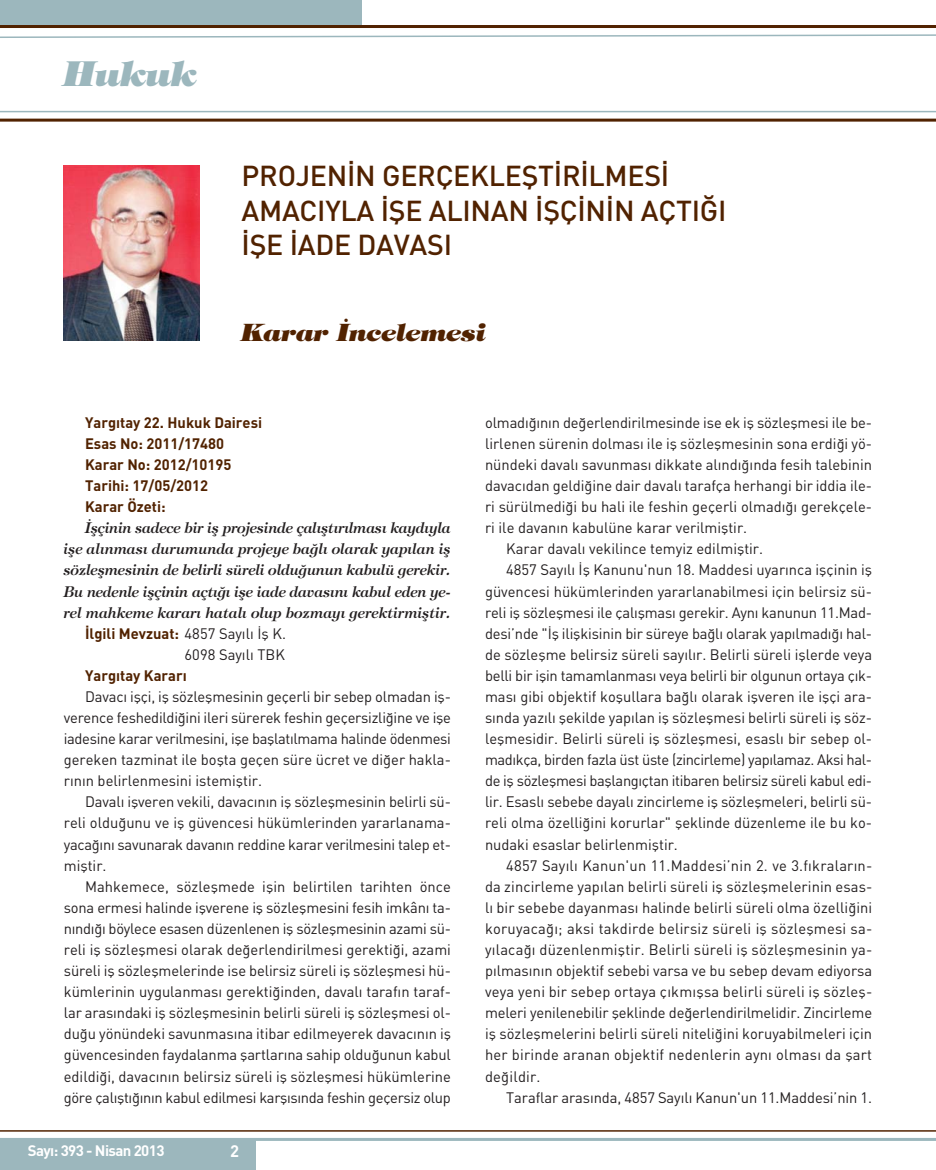
<style>
.page{position:relative;width:936px;height:1170px;background:#fff}
.page>*{position:absolute;margin:0;border:0;box-sizing:border-box;transform-origin:0 0}
.t1{font:italic 800 34.5px "Tiffany IT Cby BT";color:#9cb7bd}
.t2{font:28.5px/34.5px "DINT Medium";letter-spacing:-.01em;color:#512200}
.t3{font:italic 800 24px "Tiffany IT Cby BT";color:#512200}
.t4{font:16.5px "DINT Bold";color:#fff}
.t5{font:15px/21.1px "DINT";color:#231f20;text-align:justify}
.t6{font:italic 600 15px/21px "Tiffany IT Cby BT";color:#231f20;text-align:justify}
.t7{font:15px/21.1px "DINT Bold";color:#512200}
.t8{font:15px "DINT";letter-spacing:-.025em;color:#231f20}
.t9{font:15px "DINT Bold";letter-spacing:-.04em;color:#fff}
.s1{font-family:"DINT";color:#231f20}
</style>
<div class="page">
<div style="left:0;top:0;width:361px;height:26px;background:#9cb7bd"></div>
<div style="left:0;top:1140px;width:255px;height:29px;background:#9cb7bd"></div>
<hr style="left:0;top:25px;width:935px;height:3px;background:#512200">
<svg style="left:0;top:34px;width:935px;height:4px"></svg>
<hr style="left:0;top:119px;width:935px;height:3px;background:#512200">
<hr style="left:0;top:111px;width:935px;height:1px;background:#9cb7bd">
<hr style="left:0;top:1137px;width:935px;height:3px;background:#9cb7bd">
<hr style="left:0;top:1129px;width:935px;height:2px;background:#512200">
<img style="left:64px;top:166px;width:136px;height:174px">
<h1 class="t1" style="left:64px;top:54px;width:135px">Hukuk</h1>
<h2 class="t2" style="left:241px;top:159px;width:486px">PROJENİN GERÇEKLEŞTİRİLMESİ<br>AMACIYLA İŞE ALINAN İŞÇİNİN AÇTIĞI<br>İŞE İADE DAVASI</h2>
<h3 class="t3" style="left:241px;top:319px;width:246px">Karar İncelemesi</h3>
<p class="t7" style="left:85px;top:412px;width:178px">Yargıtay 22. Hukuk Dairesi<br>Esas No: 2011/17480<br>Karar No: 2012/10195<br>Tarihi: 17/05/2012<br>Karar Özeti:</p>
<p class="t6" style="left:64px;top:519px;width:388px;text-indent:21px">İşçinin sadece bir iş projesinde çalıştırılması kaydıyla işe alınması durumunda projeye bağlı olarak yapılan iş sözleşmesinin de belirli süreli olduğunun kabulü gerekir.<br>Bu nedenle işçinin açtığı işe iade davasını kabul eden ye&shy;rel mahkeme kararı hatalı olup bozmayı gerektirmiştir.</p>
<p class="t7" style="left:85px;top:623px;width:202px">İlgili Mevzuat: <span class="s1">4857 Sayılı İş K.</span></p>
<p class="t5" style="left:185px;top:645px;width:102px">6098 Sayılı TBK</p>
<p class="t7" style="left:85px;top:665px;width:103px">Yargıtay Kararı</p>
<p class="t5" style="left:64px;top:687px;width:388px;text-indent:21px">Davacı işçi, iş sözleşmesinin geçerli bir sebep olmadan iş&shy;verence feshedildiğini ileri sürerek feshin geçersizliğine ve işe iadesine karar verilmesini, işe başlatılmama halinde ödenmesi gereken tazminat ile boşta geçen süre ücret ve diğer hakla&shy;rının belirlenmesini istemiştir.</p>
<p class="t5" style="left:64px;top:793px;width:388px;text-indent:21px">Davalı işveren vekili, davacının iş sözleşmesinin belirli sü&shy;reli olduğunu ve iş güvencesi hükümlerinden yararlanama&shy;yacağını savunarak davanın reddine karar verilmesini talep et&shy;miştir.</p>
<p class="t5" style="left:64px;top:877px;width:388px;text-indent:21px">Mahkemece, sözleşmede işin belirtilen tarihten önce sona ermesi halinde işverene iş sözleşmesini fesih imkânı ta&shy;nındığı böylece esasen düzenlenen iş sözleşmesinin azami sü&shy;reli iş sözleşmesi olarak değerlendirilmesi gerektiği, azami süreli iş sözleşmelerinde ise belirsiz süreli iş sözleşmesi hü&shy;kümlerinin uygulanması gerektiğinden, davalı tarafın taraf&shy;lar arasındaki iş sözleşmesinin belirli süreli iş sözleşmesi ol&shy;duğu yönündeki savunmasına itibar edilmeyerek davacının iş güvencesinden faydalanma şartlarına sahip olduğunun kabul edildiği, davacının belirsiz süreli iş sözleşmesi hükümlerine göre çalıştığının kabul edilmesi karşısında feshin geçersiz olup</p>
<p class="t9" style="left:28px;top:1141px;width:138px">Sayı: 393 - Nisan 2013</p>
<p class="t4" style="left:230px;top:1141px;width:10px">2</p>
<p class="t5" style="left:485px;top:413px;width:388px">olmadığının değerlendirilmesinde ise ek iş sözleşmesi ile be-</p>
<p class="t5" style="left:485px;top:434px;width:388px">lirlenen sürenin dolması ile iş sözleşmesinin sona erdiği yö-</p>
<p class="t5" style="left:485px;top:455px;width:388px">nündeki davalı savunması dikkate alındığında fesih talebinin</p>
<p class="t5" style="left:485px;top:477px;width:388px">davacıdan geldiğine dair davalı tarafça herhangi bir iddia ile-</p>
<p class="t5" style="left:485px;top:498px;width:388px">ri sürülmediği bu hali ile feshin geçerli olmadığı gerekçele-</p>
<p class="t5" style="left:485px;top:519px;width:263px">ri ile davanın kabulüne karar verilmiştir.</p>
<p class="t5" style="left:506px;top:540px;width:258px">Karar davalı vekilince temyiz edilmiştir.</p>
<p class="t5" style="left:506px;top:561px;width:367px">4857 Sayılı İş Kanunu'nun 18. Maddesi uyarınca işçinin iş</p>
<p class="t5" style="left:485px;top:582px;width:388px">güvencesi hükümlerinden yararlanabilmesi için belirsiz sü-</p>
<p class="t5" style="left:485px;top:603px;width:388px">reli iş sözleşmesi ile çalışması gerekir. Aynı kanunun 11.Mad-</p>
<p class="t5" style="left:485px;top:624px;width:388px">desi’nde "İş ilişkisinin bir süreye bağlı olarak yapılmadığı hal-</p>
<p class="t5" style="left:485px;top:645px;width:388px">de sözleşme belirsiz süreli sayılır. Belirli süreli işlerde veya</p>
<p class="t5" style="left:485px;top:666px;width:388px">belli bir işin tamamlanması veya belirli bir olgunun ortaya çık-</p>
<p class="t5" style="left:485px;top:687px;width:388px">ması gibi objektif koşullara bağlı olarak işveren ile işçi ara-</p>
<p class="t5" style="left:485px;top:708px;width:388px">sında yazılı şekilde yapılan iş sözleşmesi belirli süreli iş söz-</p>
<p class="t5" style="left:485px;top:729px;width:388px">leşmesidir. Belirli süreli iş sözleşmesi, esaslı bir sebep ol-</p>
<p class="t8" style="left:485px;top:754px;width:388px">madıkça, birden fazla üst üste (zincirleme) yapılamaz. Aksi hal-</p>
<p class="t8" style="left:485px;top:775px;width:388px">de iş sözleşmesi başlangıçtan itibaren belirsiz süreli kabul edi-</p>
<p class="t5" style="left:485px;top:793px;width:388px">lir. Esaslı sebebe dayalı zincirleme iş sözleşmeleri, belirli sü-</p>
<p class="t5" style="left:485px;top:814px;width:388px">reli olma özelliğini korurlar" şeklinde düzenleme ile bu ko-</p>
<p class="t5" style="left:485px;top:835px;width:194px">nudaki esaslar belirlenmiştir.</p>
<p class="t5" style="left:506px;top:856px;width:367px">4857 Sayılı Kanun'un 11.Maddesi’nin 2. ve 3.fıkraların-</p>
<p class="t5" style="left:485px;top:877px;width:389px">da zincirleme yapılan belirli süreli iş sözleşmelerinin esas-</p>
<p class="t5" style="left:485px;top:898px;width:388px">lı bir sebebe dayanması halinde belirli süreli olma özelliğini</p>
<p class="t5" style="left:485px;top:919px;width:389px">koruyacağı; aksi takdirde belirsiz süreli iş sözleşmesi sa-</p>
<p class="t5" style="left:485px;top:940px;width:389px">yılacağı düzenlenmiştir. Belirli süreli iş sözleşmesinin ya-</p>
<p class="t5" style="left:485px;top:961px;width:388px">pılmasının objektif sebebi varsa ve bu sebep devam ediyorsa</p>
<p class="t5" style="left:485px;top:982px;width:389px">veya yeni bir sebep ortaya çıkmışsa belirli süreli iş sözleş-</p>
<p class="t5" style="left:485px;top:1003px;width:388px">meleri yenilenebilir şeklinde değerlendirilmelidir. Zincirleme</p>
<p class="t5" style="left:485px;top:1025px;width:388px">iş sözleşmelerini belirli süreli niteliğini koruyabilmeleri için</p>
<p class="t5" style="left:485px;top:1046px;width:388px">her birinde aranan objektif nedenlerin aynı olması da şart</p>
<p class="t5" style="left:485px;top:1067px;width:57px">değildir.</p>
<p class="t5" style="left:506px;top:1088px;width:367px">Taraflar arasında, 4857 Sayılı Kanun'un 11.Maddesi’nin 1.</p>
</div>
